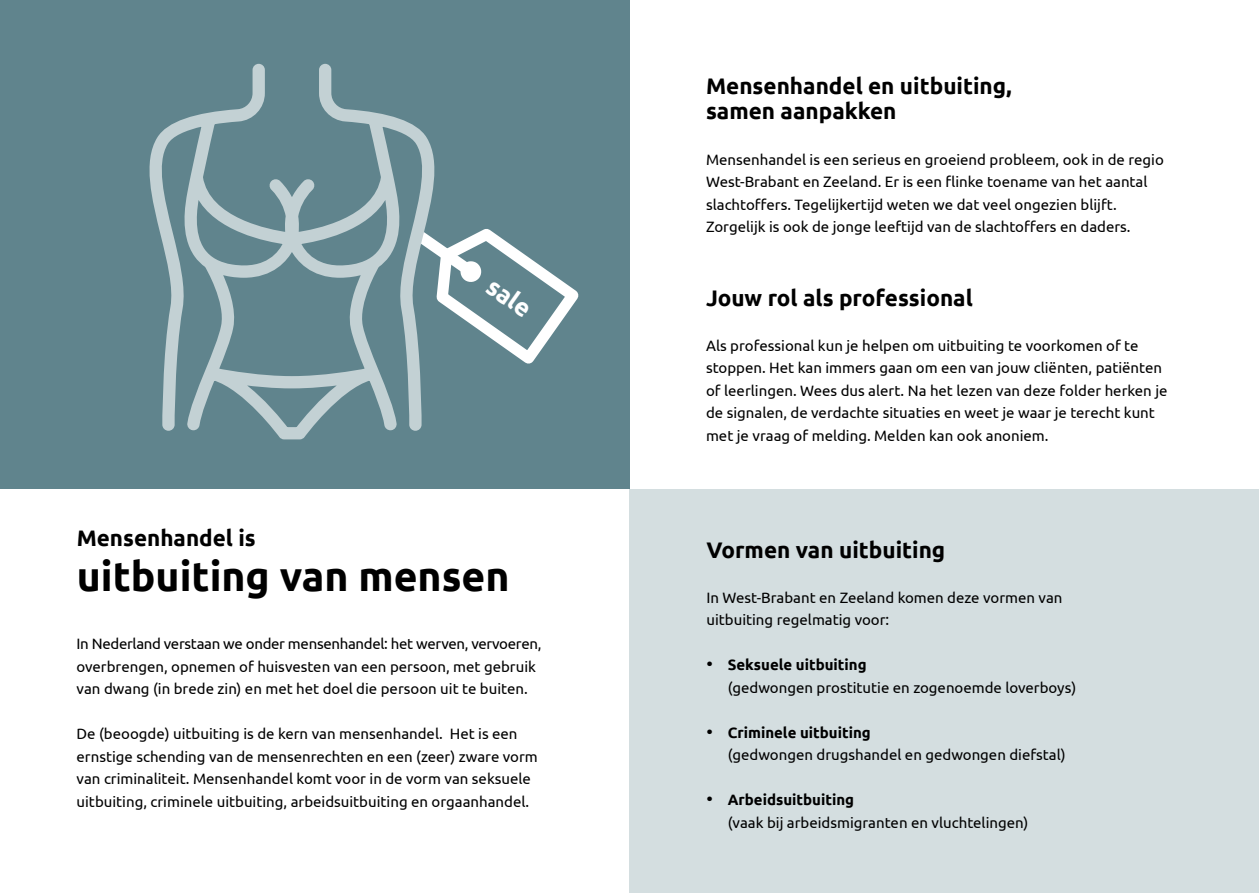
<style>
.page{position:relative;width:1259px;height:893px;background:#fff}
.page>*{position:absolute;margin:0;border:0;box-sizing:border-box;transform-origin:0 0}
.t1{font:700 40.95px "Ubuntu";color:#000}
.t2{font:700 24.9px "Ubuntu";color:#fff}
.t3{font:700 22.5px/25.5px "Ubuntu";color:#000}
.t4{font:15px/22.5px "Ubuntu";color:#000}
.s1{font-size:18px}
.s2{font-weight:700}
</style>
<div class="page">
<div style="left:0;top:0;width:629px;height:489px;background:#60848d"></div>
<div style="left:629px;top:489px;width:630px;height:404px;background:#d4dee0"></div>
<svg style="left:440px;top:229px;width:139px;height:135px"></svg>
<svg style="left:149px;top:63px;width:291px;height:377px"></svg>
<h2 class="t2" style="left:498px;top:271px;width:50px;rotate:35deg">sale</h2>
<h3 class="t3" style="left:77px;top:525px;width:181px">Mensenhandel is</h3>
<h1 class="t1" style="left:77px;top:551px;width:434px">uitbuiting van mensen</h1>
<p class="t4" style="left:77px;top:632px;width:466px">In Nederland verstaan we onder mensenhandel: het werven, vervoeren, overbrengen, opnemen of huisvesten van een persoon, met gebruik van dwang (in brede zin) en met het doel die persoon uit te buiten.</p>
<p class="t4" style="left:77px;top:722px;width:463px">De (beoogde) uitbuiting is de kern van mensenhandel. Het is een ernstige schending van de mensenrechten en een (zeer) zware vorm van criminaliteit. Mensenhandel komt voor in de vorm van seksuele uitbuiting, criminele uitbuiting, arbeidsuitbuiting en orgaanhandel.</p>
<h3 class="t3" style="left:706px;top:73px;width:307px">Mensenhandel en uitbuiting, samen aanpakken</h3>
<p class="t4" style="left:706px;top:147px;width:459px">Mensenhandel is een serieus en groeiend probleem, ook in de regio West-Brabant en Zeeland. Er is een flinke toename van het aantal slachtoffers. Tegelijkertijd weten we dat veel ongezien blijft.<br>Zorgelijk is ook de jonge leeftijd van de slachtoffers en daders.</p>
<h3 class="t3" style="left:706px;top:284px;width:268px">Jouw rol als professional</h3>
<p class="t4" style="left:706px;top:333px;width:463px">Als professional kun je helpen om uitbuiting te voorkomen of te stoppen. Het kan immers gaan om een van jouw cliënten, patiënten of leerlingen. Wees dus alert. Na het lezen van deze folder herken je de signalen, de verdachte situaties en weet je waar je terecht kunt met je vraag of melding. Melden kan ook anoniem.</p>
<h3 class="t3" style="left:706px;top:536px;width:240px">Vormen van uitbuiting</h3>
<p class="t4" style="left:706px;top:585px;width:357px">In West-Brabant en Zeeland komen deze vormen van uitbuiting regelmatig voor:</p>
<p class="t4" style="left:727px;top:653px;width:350px;text-indent:-21px"><span class="s1">•</span> <span class="s2">Seksuele uitbuiting<br></span>(gedwongen prostitutie en zogenoemde loverboys)</p>
<p class="t4" style="left:727px;top:720px;width:339px;text-indent:-21px"><span class="s1">•</span> <span class="s2">Criminele uitbuiting<br></span>(gedwongen drugshandel en gedwongen diefstal)</p>
<p class="t4" style="left:727px;top:788px;width:302px;text-indent:-21px"><span class="s1">•</span> <span class="s2">Arbeidsuitbuiting<br></span>(vaak bij arbeidsmigranten en vluchtelingen)</p>
</div>
